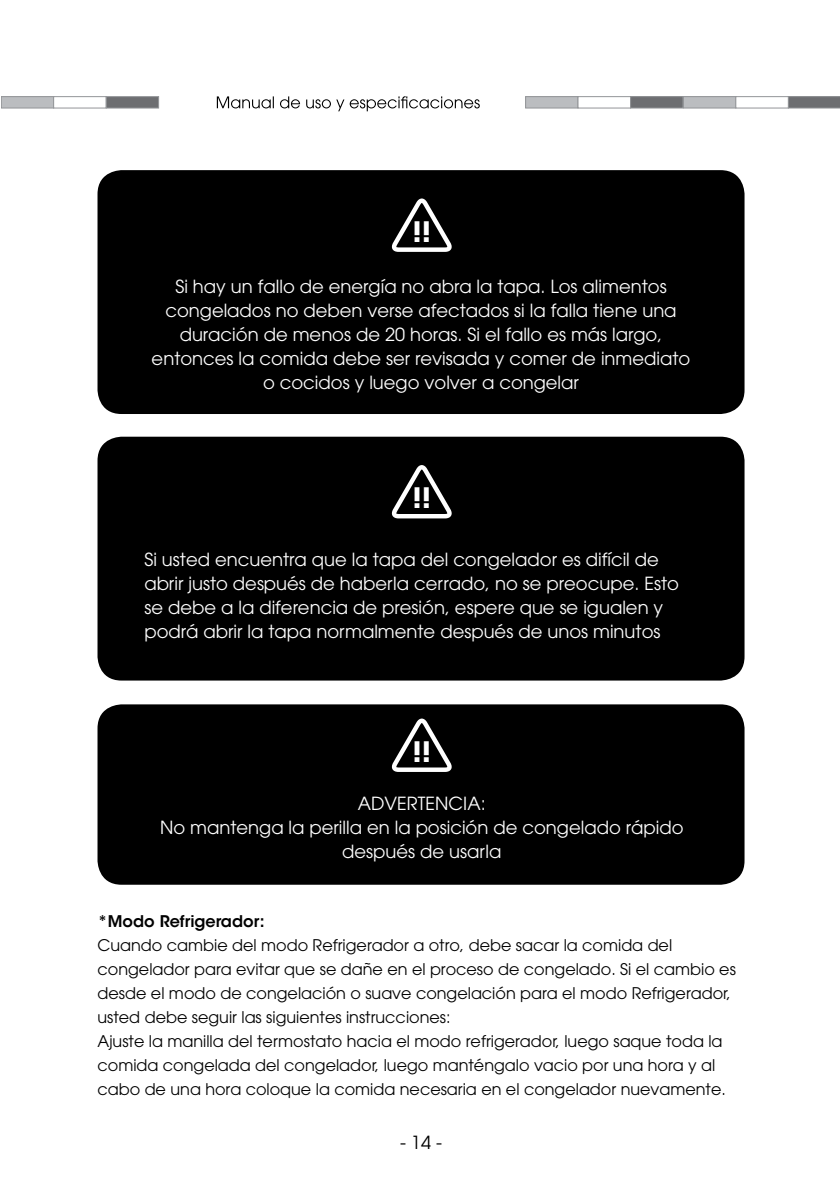
<style>
.page{position:relative;width:840px;height:1191px;background:#fff}
.page>*{position:absolute;margin:0;border:0;box-sizing:border-box;transform-origin:0 0}
.t1{font:700 28px "ITC Avant Garde Std";color:#fff}
.t2{font:18px/24px "ITC Avant Garde Std";color:#fff;text-align:center}
.t3{font:18px "ITC Avant Garde Std";color:#000}
.t4{font:16px/24px "ITC Avant Garde Std";color:#000}
.t5{font:600 16px "ITC Avant Garde Std";color:#000}
</style>
<div class="page">
<svg style="left:217px;top:96px;width:262px;height:15px"></svg>
<div style="left:1px;top:97px;width:53px;height:11px;background:#bbbdc0"></div>
<div style="left:1px;top:96px;width:53px;height:12px;border:1px solid #939598"></div>
<div style="left:53px;top:96px;width:53px;height:12px;background:#fff;border:1px solid #939598"></div>
<div style="left:106px;top:96px;width:53px;height:12px;background:#6d6e71;border:1px solid #939598"></div>
<div style="left:683px;top:97px;width:52px;height:11px;background:#bbbdc0"></div>
<div style="left:682px;top:96px;width:53px;height:12px;border:1px solid #939598"></div>
<div style="left:735px;top:96px;width:53px;height:12px;background:#fff;border:1px solid #939598"></div>
<div style="left:788px;top:97px;width:51px;height:11px;background:#6d6e71"></div>
<div style="left:787px;top:96px;width:52px;height:12px;border:1px solid #939598"></div>
<div style="left:525px;top:97px;width:52px;height:11px;background:#bbbdc0"></div>
<div style="left:525px;top:96px;width:53px;height:12px;border:1px solid #939598"></div>
<div style="left:577px;top:96px;width:53px;height:12px;background:#fff;border:1px solid #939598"></div>
<div style="left:630px;top:97px;width:52px;height:11px;background:#6d6e71"></div>
<div style="left:630px;top:96px;width:52px;height:12px;border:1px solid #939598"></div>
<div style="left:97px;top:170px;width:647px;height:244px;background:#000;border-radius:24px"></div>
<svg style="left:391px;top:198px;width:61px;height:54px"></svg>
<div style="left:97px;top:437px;width:647px;height:243px;background:#000;border-radius:24px"></div>
<div style="left:97px;top:704px;width:647px;height:180px;background:#000;border-radius:24px"></div>
<svg style="left:391px;top:465px;width:61px;height:53px"></svg>
<svg style="left:391px;top:718px;width:61px;height:54px"></svg>
<h1 class="t1" style="left:412px;top:213px;width:20px">!!</h1>
<p class="t2" style="left:151px;top:274px;width:540px">Si hay un fallo de energía no abra la tapa. Los alimentos congelados no deben verse afectados si la falla tiene una duración de menos de 20 horas. Si el fallo es más largo, entonces la comida debe ser revisada y comer de inmediato o cocidos y luego volver a congelar</p>
<h1 class="t1" style="left:412px;top:479px;width:20px">!!</h1>
<p class="t2" style="left:144px;top:547px;width:535px;text-align:left">Si usted encuentra que la tapa del congelador es difícil de abrir justo después de haberla cerrado, no se preocupe. Esto se debe a la diferencia de presión, espere que se igualen y podrá abrir la tapa normalmente después de unos minutos</p>
<h1 class="t1" style="left:412px;top:733px;width:20px">!!</h1>
<p class="t2" style="left:160px;top:791px;width:524px">ADVERTENCIA:<br>No mantenga la perilla en la posición de congelado rápido después de usarla</p>
<p class="t5" style="left:97px;top:910px;width:169px">*Modo Refrigerador:</p>
<p class="t4" style="left:97px;top:932px;width:639px">Cuando cambie del modo Refrigerador a otro, debe sacar la comida del congelador para evitar que se dañe en el proceso de congelado. Si el cambio es desde el modo de congelación o suave congelación para el modo Refrigerador, usted debe seguir las siguientes instrucciones:<br>Ajuste la manilla del termostato hacia el modo refrigerador, luego saque toda la comida congelada del congelador, luego manténgalo vacio por una hora y al cabo de una hora coloque la comida necesaria en el congelador nuevamente.</p>
<p class="t3" style="left:400px;top:1131px;width:43px">- 14 -</p>
</div>
